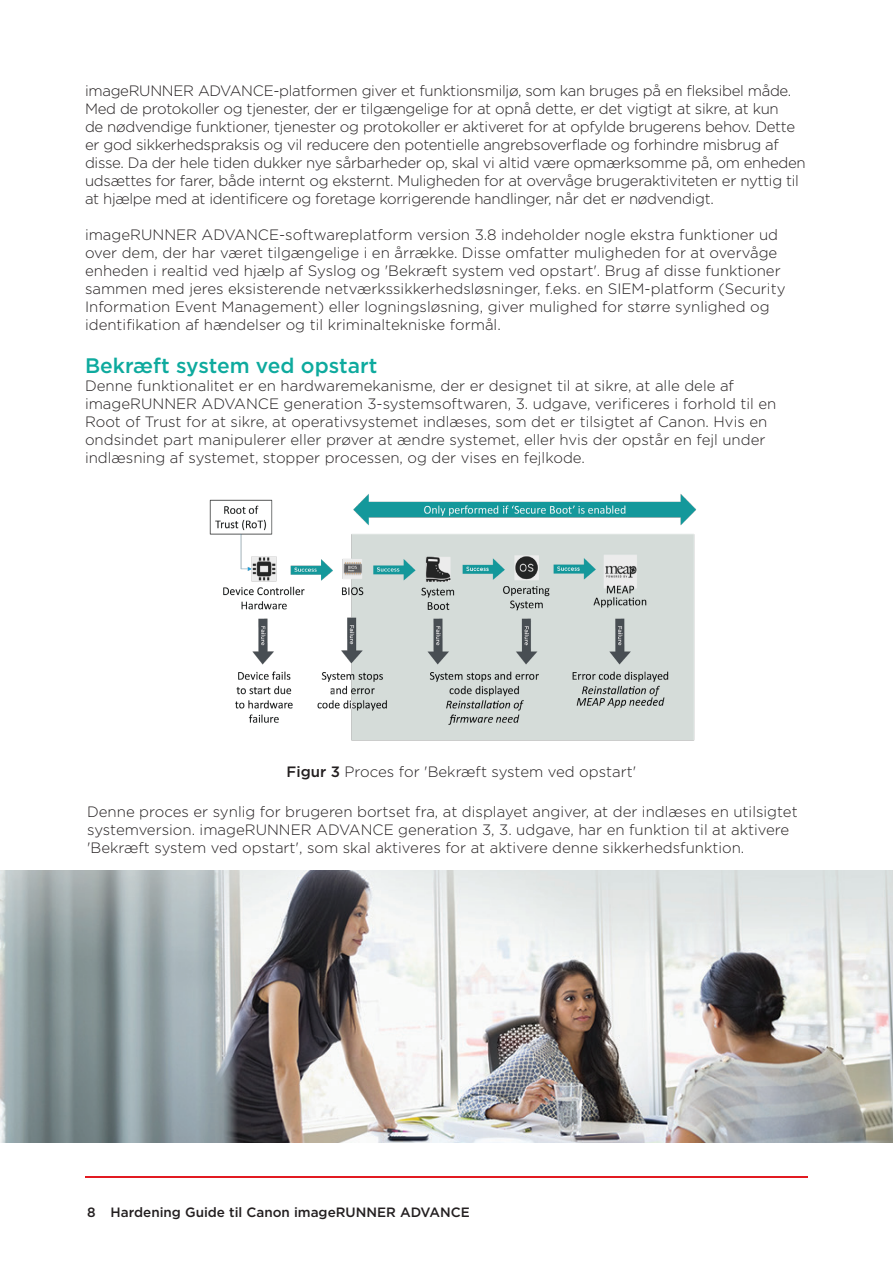
<style>
.page{position:relative;width:893px;height:1263px;background:#fff}
.page>*{position:absolute;margin:0;border:0;box-sizing:border-box;transform-origin:0 0}
.t1{font:500 21px "Gotham";color:#0eaa9e}
.t2{font:300 15px/18px "Gotham";color:#231f20}
.t3{font:300 15px/18px "Gotham";letter-spacing:-.02em;color:#231f20}
.t4{font:500 13.5px "Gotham";color:#231f20}
.s1{font-weight:500}
</style>
<div class="page">
<hr style="left:85px;top:1176px;width:723px;height:2px;background:#e21a21">
<img style="left:0;top:871px;width:893px;height:272px">
<img style="left:209px;top:494px;width:487px;height:247px">
<p class="t3" style="left:85px;top:81px;width:722px">imageRUNNER ADVANCE-platformen giver et funktionsmiljø, som kan bruges på en fleksibel måde.<br>Med de protokoller og tjenester, der er tilgængelige for at opnå dette, er det vigtigt at sikre, at kun<br>de nødvendige funktioner, tjenester og protokoller er aktiveret for at opfylde brugerens behov. Dette er god sikkerhedspraksis og vil reducere den potentielle angrebsoverflade og forhindre misbrug af disse. Da der hele tiden dukker nye sårbarheder op, skal vi altid være opmærksomme på, om enheden udsættes for farer, både internt og eksternt. Muligheden for at overvåge brugeraktiviteten er nyttig til at hjælpe med at identificere og foretage korrigerende handlinger, når det er nødvendigt.</p>
<p class="t2" style="left:85px;top:225px;width:702px">imageRUNNER ADVANCE-softwareplatform version 3.8 indeholder nogle ekstra funktioner ud over dem, der har været tilgængelige i en årrække. Disse omfatter muligheden for at overvåge enheden i realtid ved hjælp af Syslog og 'Bekræft system ved opstart'. Brug af disse funktioner sammen med jeres eksisterende netværkssikkerhedsløsninger, f.eks. en SIEM-platform (Security Information Event Management) eller logningsløsning, giver mulighed for større synlighed og identifikation af hændelser og til kriminaltekniske formål.</p>
<p class="t1" style="left:85px;top:352px;width:294px">Bekræft system ved opstart</p>
<p class="t2" style="left:85px;top:376px;width:693px">Denne funktionalitet er en hardwaremekanisme, der er designet til at sikre, at alle dele af imageRUNNER ADVANCE generation 3-systemsoftwaren, 3. udgave, verificeres i forhold til en Root of Trust for at sikre, at operativsystemet indlæses, som det er tilsigtet af Canon. Hvis en ondsindet part manipulerer eller prøver at ændre systemet, eller hvis der opstår en fejl under indlæsning af systemet, stopper processen, og der vises en fejlkode.</p>
<p class="t2" style="left:287px;top:762px;width:351px"><span class="s1">Figur 3</span> Proces for 'Bekræft system ved opstart'</p>
<p class="t2" style="left:87px;top:802px;width:712px">Denne proces er synlig for brugeren bortset fra, at displayet angiver, at der indlæses en utilsigtet systemversion. imageRUNNER ADVANCE generation 3, 3. udgave, har en funktion til at aktivere 'Bekræft system ved opstart', som skal aktiveres for at aktivere denne sikkerhedsfunktion.</p>
<p class="t4" style="left:87px;top:1204px;width:10px">8</p>
<p class="t4" style="left:111px;top:1204px;width:361px">Hardening Guide til Canon imageRUNNER ADVANCE</p>
</div>
